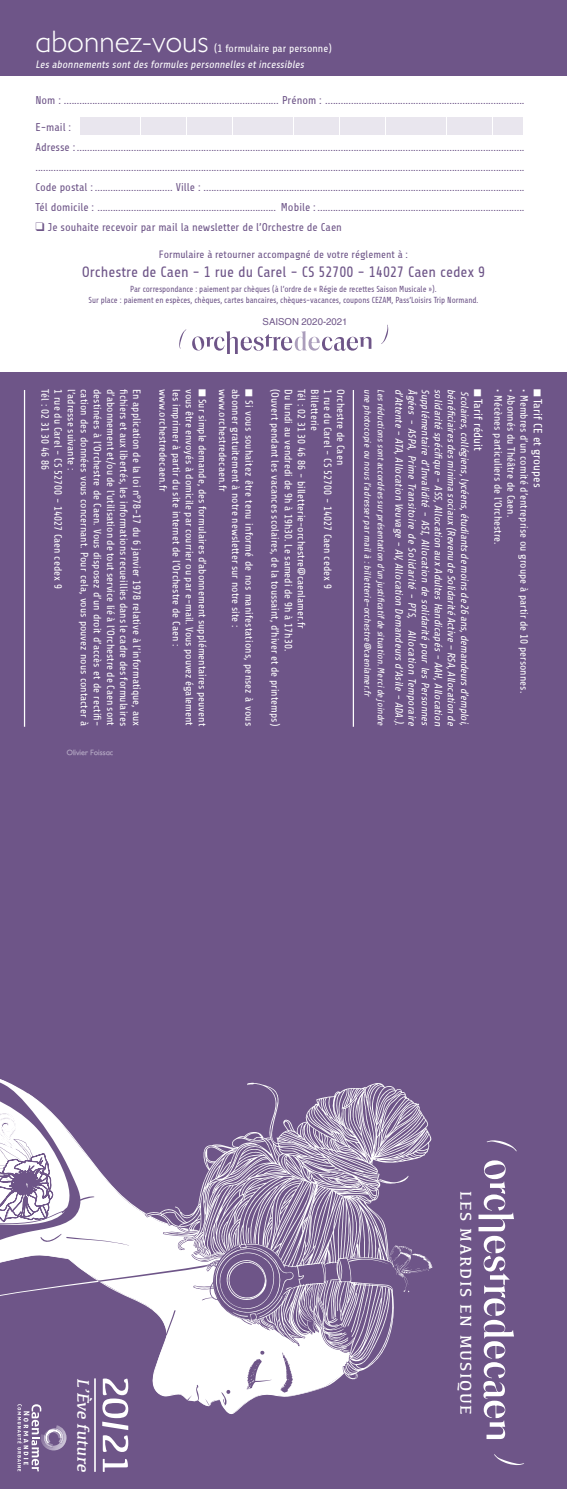
<style>
.page{position:relative;width:567px;height:1489px;background:#fff}
.page>*{position:absolute;margin:0;border:0;box-sizing:border-box;transform-origin:0 0}
.t1{font:300 31.25px "Petita";color:#fff}
.t2{font:italic 17.25px "Kefa";color:#fff}
.t3{font:16.12px "Kefa";letter-spacing:.1em;color:#fff}
.t4{font:15px "Share";color:#6e5588}
.t5{font:11.88px "Share";color:#fff}
.t6{font:11.25px/20px "Share";color:#6e5588}
.t7{font:10.62px/13.1px "Share";color:#fff}
.t8{font:italic 10.62px "Share";color:#fff}
.t9{font:italic 10.62px/13.1px "Share";letter-spacing:-.03em;color:#fff}
.t10{font:10.62px "Share";color:#6e5588}
.t11{font:10px "Zapf Dingbats ITC";color:#fff}
.t12{font:9.62px "Helvetica";color:#6e5588}
.t13{font:italic 9.38px "Share";color:#fff}
.t14{font:8.75px/11.2px "Share";letter-spacing:-.01em;color:#6e5588;text-align:center;scale:.94 1}
.t15{font:700 7.5px "Petita";color:#b6aac5}
</style>
<div class="page">
<div style="left:0;top:0;width:567px;height:76px;background:#6e5588"></div>
<div style="left:80px;top:117px;width:14px;height:18px;background:#e9e6ee"></div>
<div style="left:95px;top:117px;width:14px;height:18px;background:#e9e6ee"></div>
<div style="left:111px;top:117px;width:14px;height:18px;background:#e9e6ee"></div>
<div style="left:126px;top:117px;width:14px;height:18px;background:#e9e6ee"></div>
<div style="left:141px;top:117px;width:14px;height:18px;background:#e9e6ee"></div>
<div style="left:156px;top:117px;width:15px;height:18px;background:#e9e6ee"></div>
<div style="left:172px;top:117px;width:14px;height:18px;background:#e9e6ee"></div>
<div style="left:187px;top:117px;width:14px;height:18px;background:#e9e6ee"></div>
<div style="left:202px;top:117px;width:15px;height:18px;background:#e9e6ee"></div>
<div style="left:218px;top:117px;width:14px;height:18px;background:#e9e6ee"></div>
<div style="left:233px;top:117px;width:14px;height:18px;background:#e9e6ee"></div>
<div style="left:248px;top:117px;width:14px;height:18px;background:#e9e6ee"></div>
<div style="left:264px;top:117px;width:14px;height:18px;background:#e9e6ee"></div>
<div style="left:279px;top:117px;width:14px;height:18px;background:#e9e6ee"></div>
<div style="left:294px;top:117px;width:14px;height:18px;background:#e9e6ee"></div>
<div style="left:309px;top:117px;width:15px;height:18px;background:#e9e6ee"></div>
<div style="left:325px;top:117px;width:14px;height:18px;background:#e9e6ee"></div>
<div style="left:340px;top:117px;width:14px;height:18px;background:#e9e6ee"></div>
<div style="left:355px;top:117px;width:15px;height:18px;background:#e9e6ee"></div>
<div style="left:371px;top:117px;width:14px;height:18px;background:#e9e6ee"></div>
<div style="left:386px;top:117px;width:14px;height:18px;background:#e9e6ee"></div>
<div style="left:401px;top:117px;width:14px;height:18px;background:#e9e6ee"></div>
<div style="left:417px;top:117px;width:14px;height:18px;background:#e9e6ee"></div>
<div style="left:432px;top:117px;width:14px;height:18px;background:#e9e6ee"></div>
<div style="left:447px;top:117px;width:14px;height:18px;background:#e9e6ee"></div>
<div style="left:462px;top:117px;width:15px;height:18px;background:#e9e6ee"></div>
<div style="left:478px;top:117px;width:14px;height:18px;background:#e9e6ee"></div>
<div style="left:493px;top:117px;width:14px;height:18px;background:#e9e6ee"></div>
<div style="left:508px;top:117px;width:14px;height:18px;background:#e9e6ee"></div>
<svg style="left:192px;top:331px;width:179px;height:23px"></svg>
<svg style="left:179px;top:329px;width:7px;height:20px"></svg>
<svg style="left:381px;top:324px;width:7px;height:20px"></svg>
<div style="left:0;top:372px;width:567px;height:372px;background:#6e5588"></div>
<hr style="left:353px;top:390px;width:1px;height:336px;background:#fff">
<hr style="left:24px;top:390px;width:1px;height:336px;background:#fff">
<div style="left:0;top:744px;width:567px;height:744px;background:#6e5588"></div>
<svg style="left:478px;top:1160px;width:36px;height:278px"></svg>
<svg style="left:486px;top:1140px;width:31px;height:11px"></svg>
<svg style="left:494px;top:1454px;width:30px;height:10px"></svg>
<svg style="left:0;top:1079px;width:432px;height:392px"></svg>
<h1 class="t1" style="left:35px;top:23px;width:175px">abonnez-vous</h1>
<p class="t7" style="left:214px;top:42px;width:119px">(1 formulaire par personne)</p>
<p class="t8" style="left:35px;top:59px;width:272px">Les abonnements sont des formules personnelles et incessibles</p>
<p class="t6" style="left:35px;top:90px;width:491px">Nom : ................................................................................... Prénom : .............................................................................</p>
<p class="t6" style="left:35px;top:118px;width:491px">E-mail :<br>Adresse : ............................................................................................................................................................................. .............................................................................................................................................................................................<br>Code postal : .............................. Ville : ............................................................................................................................<br>Tél domicile : ..................................................................... Mobile : ................................................................................</p>
<p class="t6" style="left:35px;top:217px;width:308px">❑ Je souhaite recevoir par mail la newsletter de l’Orchestre de Caen</p>
<p class="t10" style="left:159px;top:249px;width:251px">Formulaire à retourner accompagné de votre réglement à :</p>
<h3 class="t4" style="left:82px;top:264px;width:405px">Orchestre de Caen - 1 rue du Carel - CS 52700 - 14027 Caen cedex 9</h3>
<p class="t14" style="left:89px;top:283px;width:416px">Par correspondance : paiement par chèques (à l’ordre de « Régie de recettes Saison Musicale »).<br>Sur place : paiement en espèces, chèques, cartes bancaires, chèques-vacances, coupons CEZAM, Pass’Loisirs Trip Normand.</p>
<p class="t12" style="left:263px;top:314px;width:87px">SAISON 2020-2021</p>
<p class="t7" style="left:321px;top:389px;width:263px;rotate:90deg">Billetterie<br>Tél : 02 31 30 46 86 - billetterie-orchestre@caenlamer.fr<br>Du lundi au vendredi de 9h à 19h30. Le samedi de 9h à 17h30.</p>
<p class="t7" style="left:51px;top:389px;width:82px;rotate:90deg">Tél : 02 31 30 46 86</p>
<p class="t7" style="left:104px;top:389px;width:338px;rotate:90deg">destinées à l’Orchestre de Caen. Vous disposez d’un droit d’accès et de rectifi-</p>
<p class="t7" style="left:117px;top:389px;width:338px;rotate:90deg">d’abonnement et/ou de l’utilisation de tout service lié à l’Orchestre de Caen sont</p>
<p class="t7" style="left:130px;top:389px;width:338px;rotate:90deg">fichiers et aux libertés, les informations recueillies dans le cadre des formulaires</p>
<p class="t7" style="left:143px;top:389px;width:338px;rotate:90deg">En application de la loi n°78-17 du 6 janvier 1978 relative à l’informatique, aux</p>
<p class="t7" style="left:169px;top:389px;width:104px;rotate:90deg">www.orchestredecaen.fr</p>
<p class="t7" style="left:182px;top:389px;width:259px;rotate:90deg">les imprimer à partir du site internet de l’Orchestre de Caen :</p>
<p class="t7" style="left:209px;top:389px;width:338px;rotate:90deg">■ Sur simple demande, des formulaires d’abonnement supplémentaires peuvent</p>
<p class="t7" style="left:229px;top:389px;width:104px;rotate:90deg">www.orchestredecaen.fr</p>
<p class="t7" style="left:242px;top:389px;width:240px;rotate:90deg">abonner gratuitement à notre newsletter sur notre site :</p>
<p class="t7" style="left:255px;top:389px;width:338px;rotate:90deg">■ Si vous souhaitez être tenu informé de nos manifestations, pensez à vous</p>
<p class="t7" style="left:281px;top:389px;width:338px;rotate:90deg">(Ouvert pendant les vacances scolaires, de la toussaint, d’hiver et de printemps)</p>
<p class="t7" style="left:196px;top:389px;width:338px;rotate:90deg">vous être envoyés à domicile par courrier ou par e-mail. Vous pouvez également</p>
<p class="t7" style="left:334px;top:389px;width:201px;rotate:90deg">1 rue du Carel - CS 52700 - 14027 Caen cedex 9</p>
<p class="t7" style="left:347px;top:389px;width:77px;rotate:90deg">Orchestre de Caen</p>
<p class="t13" style="left:373px;top:389px;width:310px;rotate:90deg">une photocopie ou nous l’adresser par mail à : billetterie-orchestre@caenlamer.fr</p>
<p class="t13" style="left:386px;top:389px;width:340px;rotate:90deg">Les réductions sontaccordées surprésentation d’un justificatifde situation.Mercide joindre</p>
<p class="t7" style="left:64px;top:389px;width:201px;rotate:90deg">1 rue du Carel - CS 52700 - 14027 Caen cedex 9</p>
<p class="t7" style="left:78px;top:389px;width:83px;rotate:90deg">l’adresse suivante :</p>
<p class="t7" style="left:91px;top:389px;width:338px;rotate:90deg">cation des données vous concernant. Pour cela, vous pouvez nous contacter à</p>
<p class="t9" style="left:418px;top:389px;width:340px;rotate:90deg">Âgées - ASPA, Prime Transitoire de Solidarité - PTS, Allocation Temporaire d’Attente - ATA,Allocation Veuvage - AV,Allocation Demandeurs d’Asile - ADA.).</p>
<p class="t11" style="left:482px;top:389px;width:9px;rotate:90deg">■</p>
<p class="t7" style="left:504px;top:389px;width:157px;rotate:90deg">• Mécènes particuliers de l’Orchestre.</p>
<p class="t7" style="left:517px;top:389px;width:130px;rotate:90deg">• Abonnés du Théâtre de Caen.</p>
<p class="t7" style="left:530px;top:389px;width:305px;rotate:90deg">• Membres d’un comité d’entreprise ou groupe à partir de 10 personnes.</p>
<p class="t5" style="left:544px;top:389px;width:100px;rotate:90deg">■ Tarif CE et groupes</p>
<p class="t8" style="left:431px;top:389px;width:340px;rotate:90deg">Supplémentaire d’Invalidité - ASI, Allocation de solidarité pour les Personnes</p>
<p class="t8" style="left:444px;top:389px;width:340px;rotate:90deg">solidarité spécifique - ASS, Allocation aux Adultes Handicapés - AAH, Allocation</p>
<p class="t8" style="left:457px;top:389px;width:340px;rotate:90deg">bénéficiaires des minima sociaux (Revenu de Solidarité Active – RSA,Allocation de</p>
<p class="t8" style="left:470px;top:391px;width:338px;rotate:90deg">Scolaires,collégiens,lycéens,étudiants de moins de 26 ans,demandeurs d’emploi,</p>
<p class="t5" style="left:484px;top:399px;width:53px;rotate:90deg">Tarif réduit</p>
<p class="t15" style="left:67px;top:748px;width:48px">Olivier Foissac</p>
<h2 class="t2" style="left:94px;top:1377px;width:98px;rotate:90deg">L’ève future</h2>
<h3 class="t3" style="left:476px;top:1190px;width:226px;rotate:90deg">Les mardis en musique</h3>
</div>
